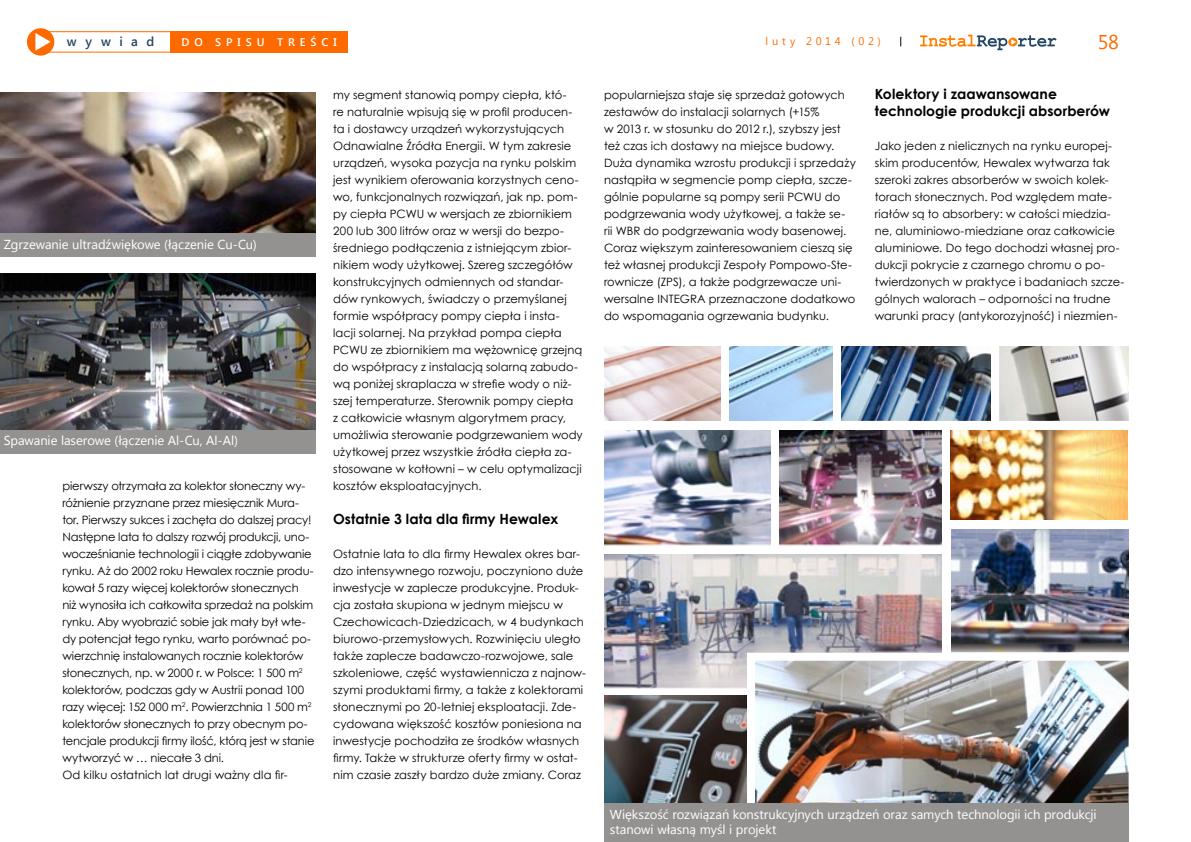
<style>
.page{position:relative;width:1191px;height:842px;background:#fff}
.page>*{position:absolute;margin:0;border:0;box-sizing:border-box;transform-origin:0 0}
.t1{font:20px "Segoe UI";color:#ff6a00}
.t2{font:700 14px/17px "Century Gothic";letter-spacing:.005em;color:#000}
.t3{font:13px/15px "Segoe UI";letter-spacing:-.005em;color:#fff}
.t4{font:600 13px "Segoe UI";letter-spacing:.65em;color:#244564}
.t5{font:11.5px/17px "Century Gothic";color:#000}
.t6{font:600 11.1px "Segoe UI";letter-spacing:.445em;color:#fff}
.t7{font:11px "Segoe UI";letter-spacing:.34em;color:#ff6a00}
</style>
<div class="page">
<div style="left:27px;top:28px;width:27px;height:28px;background:#ff6a00;border-radius:50%"></div>
<svg style="left:36px;top:33px;width:15px;height:18px"></svg>
<svg style="left:920px;top:35px;width:136px;height:15px"></svg>
<div style="left:170px;top:31px;width:178px;height:22px;background:#ff6a00"></div>
<div style="left:34px;top:31px;width:139px;height:22px;border:1px solid #ff6a00"></div>
<img style="left:0;top:93px;width:316px;height:141px">
<img style="left:0;top:273px;width:316px;height:157px">
<div style="left:0;top:234px;width:316px;height:23px;background:#949290"></div>
<div style="left:0;top:430px;width:316px;height:24px;background:#949290"></div>
<img style="left:604px;top:347px;width:116px;height:73px">
<img style="left:729px;top:347px;width:103px;height:73px">
<img style="left:842px;top:347px;width:148px;height:73px">
<img style="left:999px;top:347px;width:129px;height:73px">
<img style="left:604px;top:430px;width:166px;height:116px">
<img style="left:779px;top:430px;width:162px;height:116px">
<img style="left:950px;top:430px;width:178px;height:90px">
<img style="left:604px;top:554px;width:337px;height:134px">
<img style="left:951px;top:529px;width:177px;height:124px">
<img style="left:604px;top:696px;width:143px;height:107px">
<img style="left:756px;top:662px;width:371px;height:141px">
<div style="left:747px;top:653px;width:389px;height:159px;border:8px solid #fff"></div>
<div style="left:604px;top:803px;width:524px;height:39px;background:#949290"></div>
<p class="t4" style="left:67px;top:32px;width:89px">WYWIAD</p>
<p class="t6" style="left:181px;top:34px;width:157px">DO SPISU TREŚCI</p>
<p class="t7" style="left:765px;top:34px;width:117px">luty 2014 (02)</p>
<h1 class="t1" style="left:1097px;top:28px;width:23px">58</h1>
<p class="t3" style="left:4px;top:236px;width:254px">Zgrzewanie ultradźwiękowe (łączenie Cu-Cu)</p>
<p class="t3" style="left:4px;top:432px;width:236px">Spawanie laserowe (łączenie Al-Cu, Al-Al)</p>
<p class="t5" style="left:62px;top:477px;width:254px">pierwszy otrzymała za kolektor słoneczny wy&shy;różnienie przyznane przez miesięcznik Mura&shy;tor. Pierwszy sukces i zachęta do dalszej pracy!<br>Następne lata to dalszy rozwój produkcji, uno&shy;wocześnianie technologii i ciągłe zdobywanie rynku. Aż do 2002 roku Hewalex rocznie produ&shy;kował 5 razy więcej kolektorów słonecznych niż wynosiła ich całkowita sprzedaż na polskim rynku. Aby wyobrazić sobie jak mały był wte&shy;dy potencjał tego rynku, warto porównać po&shy;wierzchnię instalowanych rocznie kolektorów słonecznych, np. w 2000 r. w Polsce: 1 500 m<sup>2 </sup>kolektorów, podczas gdy w Austrii ponad 100 razy więcej: 152 000 m<sup>2</sup>. Powierzchnia 1 500 m<sup>2 </sup>kolektorów słonecznych to przy obecnym po&shy;tencjale produkcji firmy ilość, którą jest w stanie wytworzyć w … niecałe 3 dni.<br>Od kilku ostatnich lat drugi ważny dla fir-</p>
<p class="t5" style="left:333px;top:86px;width:251px">my segment stanowią pompy ciepła, któ-<br>re naturalnie wpisują się w profil producen&shy;ta i dostawcy urządzeń wykorzystujących Odnawialne Źródła Energii. W tym zakresie urządzeń, wysoka pozycja na rynku polskim jest wynikiem oferowania korzystnych ceno&shy;wo, funkcjonalnych rozwiązań, jak np. pom&shy;py ciepła PCWU w wersjach ze zbiornikiem 200 lub 300 litrów oraz w wersji do bezpo&shy;średniego podłączenia z istniejącym zbior&shy;nikiem wody użytkowej. Szereg szczegółów konstrukcyjnych odmiennych od standar&shy;dów rynkowych, świadczy o przemyślanej formie współpracy pompy ciepła i insta&shy;lacji solarnej. Na przykład pompa ciepła PCWU ze zbiornikiem ma wężownicę grzejną do współpracy z instalacją solarną zabudo&shy;wą poniżej skraplacza w strefie wody o niż&shy;szej temperaturze. Sterownik pompy ciepła<br>z całkowicie własnym algorytmem pracy, umożliwia sterowanie podgrzewaniem wody użytkowej przez wszystkie źródła ciepła za&shy;stosowane w kotłowni – w celu optymalizacji kosztów eksploatacyjnych.</p>
<p class="t2" style="left:333px;top:510px;width:227px">Ostatnie 3 lata dla firmy Hewalex</p>
<p class="t5" style="left:333px;top:545px;width:254px">Ostatnie lata to dla firmy Hewalex okres bar&shy;dzo intensywnego rozwoju, poczyniono duże inwestycje w zaplecze produkcyjne. Produk&shy;cja została skupiona w jednym miejscu w Czechowicach-Dziedzicach, w 4 budynkach biurowo-przemysłowych. Rozwinięciu uległo także zaplecze badawczo-rozwojowe, sale szkoleniowe, część wystawiennicza z najnow&shy;szymi produktami firmy, a także z kolektorami słonecznymi po 20-letniej eksploatacji. Zde&shy;cydowana większość kosztów poniesiona na inwestycje pochodziła ze środków własnych firmy. Także w strukturze oferty firmy w ostat&shy;nim czasie zaszły bardzo duże zmiany. Coraz</p>
<p class="t5" style="left:604px;top:86px;width:253px">popularniejsza staje się sprzedaż gotowych zestawów do instalacji solarnych (+15%<br>w 2013 r. w stosunku do 2012 r.), szybszy jest też czas ich dostawy na miejsce budowy.<br>Duża dynamika wzrostu produkcji i sprzedaży nastąpiła w segmencie pomp ciepła, szcze&shy;gólnie popularne są pompy serii PCWU do podgrzewania wody użytkowej, a także se&shy;rii WBR do podgrzewania wody basenowej.<br>Coraz większym zainteresowaniem cieszą się też własnej produkcji Zespoły Pompowo-Ste&shy;rownicze (ZPS), a także podgrzewacze uni&shy;wersalne INTEGRA przeznaczone dodatkowo do wspomagania ogrzewania budynku.</p>
<p class="t2" style="left:874px;top:85px;width:237px">Kolektory i zaawansowane technologie produkcji absorberów</p>
<p class="t5" style="left:874px;top:137px;width:251px">Jako jeden z nielicznych na rynku europej&shy;skim producentów, Hewalex wytwarza tak szeroki zakres absorberów w swoich kolek&shy;torach słonecznych. Pod względem mate&shy;riałów są to absorbery: w całości miedzia&shy;ne, aluminiowo-miedziane oraz całkowicie aluminiowe. Do tego dochodzi własnej pro&shy;dukcji pokrycie z czarnego chromu o po&shy;twierdzonych w praktyce i badaniach szcze&shy;gólnych walorach – odporności na trudne warunki pracy (antykorozyjność) i niezmien-</p>
<p class="t3" style="left:610px;top:806px;width:488px">Większość rozwiązań konstrukcyjnych urządzeń oraz samych technologii ich produkcji stanowi własną myśl i projekt</p>
</div>
